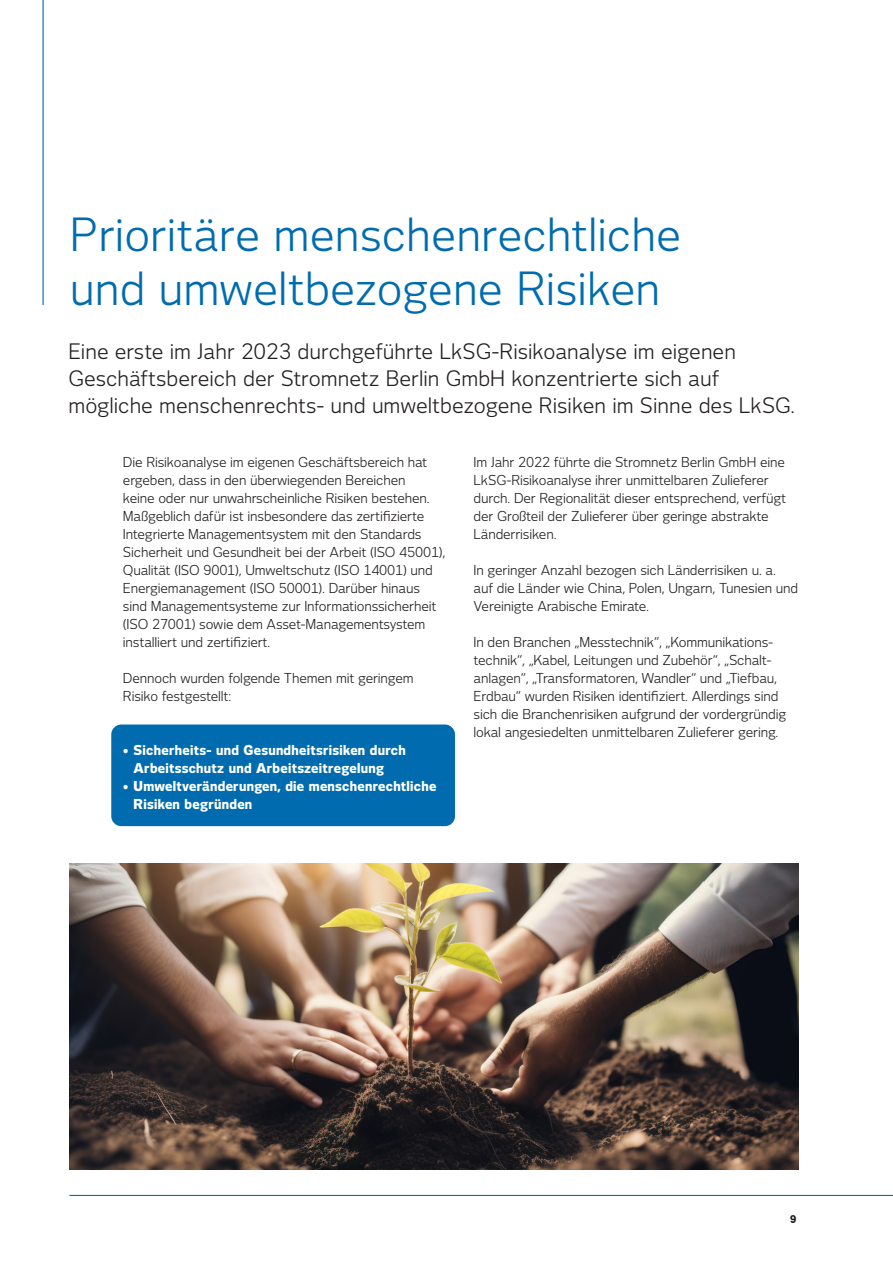
<style>
.page{position:relative;width:893px;height:1263px;background:#fff}
.page>*{position:absolute;margin:0;border:0;box-sizing:border-box;transform-origin:0 0}
.t1{font:45px/54px "Stromnetz Voice";color:#006caf}
.Absatzformat_3{font:21px/27px "Stromnetz Voice";color:#231f20}
.Absatzformat_7{font:13.5px/18px "Stromnetz Voice";letter-spacing:-.01em;color:#231f20}
.Absatzformat_7-2{font:800 13.5px/18px "Stromnetz Voice";letter-spacing:.02em;color:#fff}
.t2{font:800 10.5px "Stromnetz Voice";color:#231f20}
</style>
<div class="page">
<hr style="left:69px;top:1195px;width:824px;height:1px;background:#006caf">
<div style="left:111px;top:724px;width:344px;height:102px;background:#006caf;border-radius:10px"></div>
<img style="left:69px;top:863px;width:730px;height:306px">
<hr style="left:43px;top:0;width:1px;height:305px;background:#006caf">
<p class="t1" style="left:70px;top:207px;width:613px">Prioritäre menschenrechtliche und umweltbezogene Risiken</p>
<p class="Absatzformat_3" style="left:68px;top:337px;width:728px">Eine erste im Jahr 2023 durchgeführte LkSG-Risikoanalyse im eigenen<br>Geschäftsbereich der Stromnetz Berlin GmbH konzentrierte sich auf mögliche menschenrechts- und umweltbezogene Risiken im Sinne des LkSG.</p>
<p class="Absatzformat_7" style="left:123px;top:453px;width:324px">Die Risikoanalyse im eigenen Geschäftsbereich hat ergeben, dass in den überwiegenden Bereichen<br>keine oder nur unwahrscheinliche Risiken bestehen.<br>Maßgeblich dafür ist insbesondere das zertifizierte Integrierte Managementsystem mit den Standards Sicherheit und Gesundheit bei der Arbeit (ISO 45001), Qualität (ISO 9001), Umweltschutz (ISO 14001) und Energiemanagement (ISO 50001). Darüber hinaus sind Managementsysteme zur Informationssicherheit (ISO 27001) sowie dem Asset-Managementsystem installiert und zertifiziert.</p>
<p class="Absatzformat_7" style="left:123px;top:669px;width:292px">Dennoch wurden folgende Themen mit geringem<br>Risiko festgestellt:</p>
<p class="Absatzformat_7-2" style="left:134px;top:741px;width:274px;text-indent:-11px">• Sicherheits- und Gesundheitsrisiken durch<br>Arbeitsschutz und Arbeitszeitregelung</p>
<p class="Absatzformat_7-2" style="left:134px;top:777px;width:304px;text-indent:-11px">• Umweltveränderungen, die menschenrechtliche<br>Risiken begründen</p>
<p class="Absatzformat_7" style="left:474px;top:453px;width:314px">Im Jahr 2022 führte die Stromnetz Berlin GmbH eine LkSG-Risikoanalyse ihrer unmittelbaren Zulieferer durch. Der Regionalität dieser entsprechend, verfügt der Großteil der Zulieferer über geringe abstrakte Länderrisiken.</p>
<p class="Absatzformat_7" style="left:474px;top:561px;width:326px">In geringer Anzahl bezogen sich Länderrisiken u. a. auf die Länder wie China, Polen, Ungarn, Tunesien und<br>Vereinigte Arabische Emirate.</p>
<p class="Absatzformat_7" style="left:474px;top:633px;width:314px">In den Branchen „Messtechnik“, „Kommunikations&shy;technik“, „Kabel, Leitungen und Zubehör“, „Schalt&shy;anlagen“, „Transformatoren, Wandler“ und „Tiefbau, Erdbau“ wurden Risiken identifiziert. Allerdings sind sich die Branchenrisiken aufgrund der vordergründig lokal angesiedelten unmittelbaren Zulieferer gering.</p>
<p class="t2" style="left:790px;top:1213px;width:8px">9</p>
</div>
